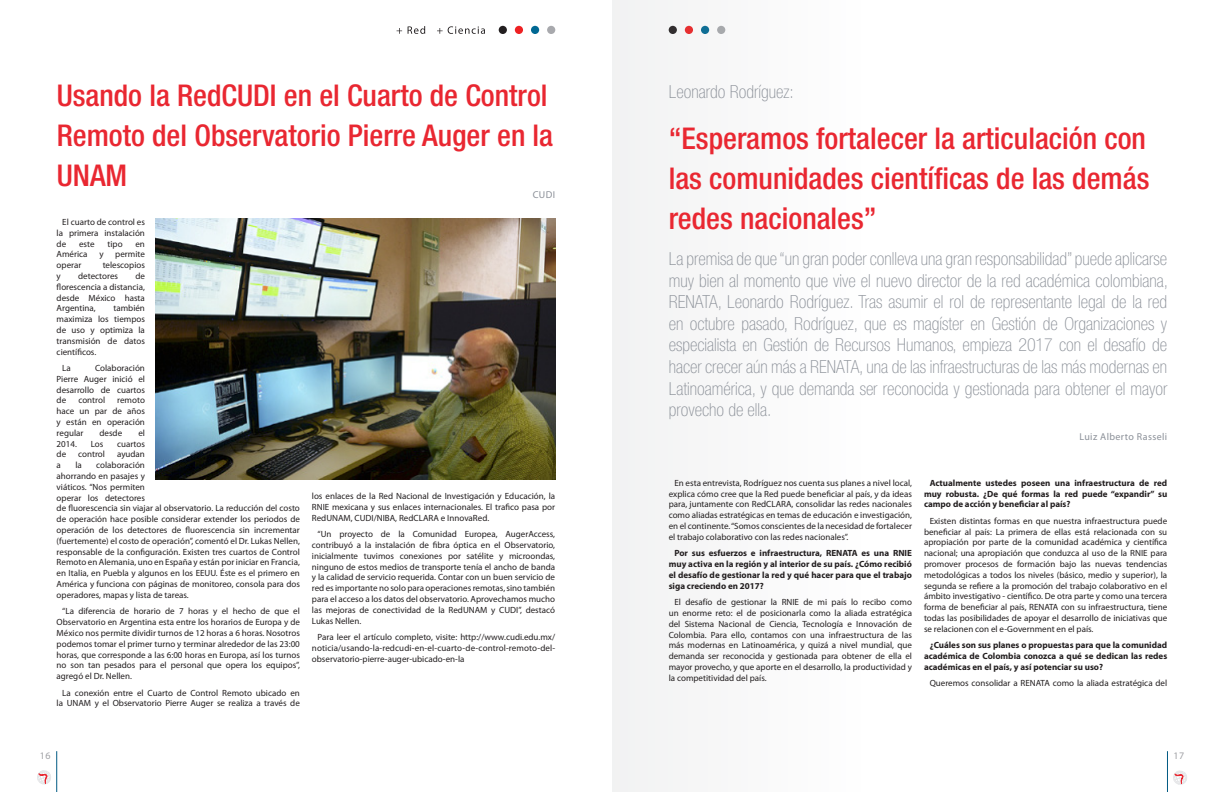
<style>
.page{position:relative;width:1224px;height:792px;background:#fff}
.page>*{position:absolute;margin:0;border:0;box-sizing:border-box;transform-origin:0 0}
.Titulo_1_gordo{font:500 condensed 30px/40px "Helvetica Neue LT Std";color:#e92731}
.Bajada{font:100 condensed 18px/21.6px "Helvetica Neue LT Std";color:#8b9098;text-align:justify}
.Titulo_1_gordo-2{font:100 condensed 18px "Helvetica Neue LT Std";color:#8b9098}
.Autor{font:10px "Myriad Pro";letter-spacing:.04em;color:#8b9098}
.t1{font:10px "Myriad Pro";color:#a0a1a5}
.Estilo_de_párrafo_1{font:9px/10.8px "Myriad Pro";color:#231f20;text-align:justify}
.Estilo_de_párrafo_1-2{font:700 9px/10.8px "Myriad Pro";color:#231f20;text-align:justify}
</style>
<div class="page">
<svg style="left:37px;top:770px;width:14px;height:15px"></svg>
<svg style="left:397px;top:28px;width:5px;height:6px"></svg>
<svg style="left:408px;top:26px;width:17px;height:8px"></svg>
<svg style="left:437px;top:26px;width:48px;height:8px"></svg>
<div style="left:499px;top:26px;width:8px;height:8px;background:#231f20;border-radius:50%"></div>
<div style="left:515px;top:26px;width:8px;height:8px;background:#ee2123;border-radius:50%"></div>
<div style="left:531px;top:26px;width:8px;height:8px;background:#006893;border-radius:50%"></div>
<div style="left:547px;top:26px;width:8px;height:8px;background:#a8a9ad;border-radius:50%"></div>
<hr style="left:57px;top:751px;width:1px;height:41px;background:#005a83">
<hr style="left:1167px;top:751px;width:1px;height:41px;background:#005a83">
<svg style="left:1173px;top:770px;width:14px;height:15px"></svg>
<img style="left:155px;top:218px;width:400px;height:261px">
<p class="Titulo_1_gordo" style="left:57px;top:75px;width:498px">Usando la RedCUDI en el Cuarto de Control<br>Remoto del Observatorio Pierre Auger en la<br>UNAM</p>
<p class="Autor" style="left:533px;top:189px;width:24px">CUDI</p>
<p class="Estilo_de_párrafo_1" style="left:57px;top:216px;width:90px;text-indent:6px">El cuarto de control es la primera instalación de</p>
<p class="Estilo_de_párrafo_1" style="left:79px;top:238px;width:17px">este</p>
<p class="Estilo_de_párrafo_1" style="left:107px;top:238px;width:17px">tipo</p>
<p class="Estilo_de_párrafo_1" style="left:135px;top:238px;width:11px">en</p>
<p class="Estilo_de_párrafo_1" style="left:57px;top:249px;width:32px">América</p>
<p class="Estilo_de_párrafo_1" style="left:99px;top:249px;width:6px">y</p>
<p class="Estilo_de_párrafo_1" style="left:115px;top:249px;width:31px">permite</p>
<p class="Estilo_de_párrafo_1" style="left:57px;top:260px;width:26px">operar</p>
<p class="Estilo_de_párrafo_1" style="left:103px;top:260px;width:44px">telescopios</p>
<p class="Estilo_de_párrafo_1" style="left:57px;top:270px;width:6px">y</p>
<p class="Estilo_de_párrafo_1" style="left:78px;top:270px;width:41px">detectores</p>
<p class="Estilo_de_párrafo_1" style="left:57px;top:270px;width:90px;text-indent:79px">de florescencia a distancia, desde México hasta Argentina,</p>
<p class="Estilo_de_párrafo_1" style="left:57px;top:303px;width:90px;text-indent:57px">también maximiza los tiempos de uso y optimiza la transmisión de datos científicos.</p>
<p class="Estilo_de_párrafo_1" style="left:62px;top:363px;width:10px">La</p>
<p class="Estilo_de_párrafo_1" style="left:57px;top:363px;width:90px;text-indent:38px">Colaboración Pierre Auger inició el desarrollo de cuartos de</p>
<p class="Estilo_de_párrafo_1" style="left:78px;top:395px;width:28px">control</p>
<p class="Estilo_de_párrafo_1" style="left:57px;top:395px;width:90px;text-indent:61px">remoto hace un par de años y están en operación regular</p>
<p class="Estilo_de_párrafo_1" style="left:100px;top:427px;width:24px">desde</p>
<p class="Estilo_de_párrafo_1" style="left:138px;top:427px;width:8px">el</p>
<p class="Estilo_de_párrafo_1" style="left:57px;top:438px;width:22px">2014.</p>
<p class="Estilo_de_párrafo_1" style="left:91px;top:438px;width:14px">Los</p>
<p class="Estilo_de_párrafo_1" style="left:117px;top:438px;width:29px">cuartos</p>
<p class="Estilo_de_párrafo_1" style="left:57px;top:449px;width:11px">de</p>
<p class="Estilo_de_párrafo_1" style="left:78px;top:449px;width:28px">control</p>
<p class="Estilo_de_párrafo_1" style="left:117px;top:449px;width:29px">ayudan</p>
<p class="Estilo_de_párrafo_1" style="left:57px;top:460px;width:6px">a</p>
<p class="Estilo_de_párrafo_1" style="left:75px;top:460px;width:8px">la</p>
<p class="Estilo_de_párrafo_1" style="left:57px;top:460px;width:245px;text-align:left;text-indent:40px">colaboración<br>ahorrando en pasajes y<br>viáticos. “Nos permiten<br>operar los detectores<br>de fluorescencia sin viajar al observatorio. La reducción del costo de operación hace posible considerar extender los periodos de operación de los detectores de fluorescencia sin incrementar (fuertemente) el costo de operación”, comentó el Dr. Lukas Nellen, responsable de la configuración. Existen tres cuartos de Control Remoto en Alemania, uno en España y están por iniciar en Francia, en Italia, en Puebla y algunos en los EEUU. Éste es el primero en América y funciona con páginas de monitoreo, consola para dos operadores, mapas y lista de tareas.</p>
<p class="Estilo_de_párrafo_1" style="left:57px;top:606px;width:245px;text-indent:6px">“La diferencia de horario de 7 horas y el hecho de que el Observatorio en Argentina esta entre los horarios de Europa y de México nos permite dividir turnos de 12 horas a 6 horas. Nosotros podemos tomar el primer turno y terminar alrededor de las 23:00 horas, que corresponde a las 6:00 horas en Europa, así los turnos no son tan pesados para el personal que opera los equipos”, agregó el Dr. Nellen.</p>
<p class="Estilo_de_párrafo_1" style="left:57px;top:687px;width:245px;text-align:right">La conexión entre el Cuarto de Control Remoto ubicado en la UNAM y el Observatorio Pierre Auger se realiza a través de</p>
<p class="Estilo_de_párrafo_1" style="left:312px;top:491px;width:245px">los enlaces de la Red Nacional de Investigación y Educación, la RNIE mexicana y sus enlaces internacionales. El trafico pasa por RedUNAM, CUDI/NIBA, RedCLARA e InnovaRed.</p>
<p class="Estilo_de_párrafo_1" style="left:312px;top:529px;width:245px;text-indent:6px">“Un proyecto de la Comunidad Europea, AugerAccess, contribuyó a la instalación de fibra óptica en el Observatorio, inicialmente tuvimos conexiones por satélite y microondas, ninguno de estos medios de transporte tenía el ancho de banda y la calidad de servicio requerida. Contar con un buen servicio de red es importante no solo para operaciones remotas, sino también para el acceso a los datos del observatorio. Aprovechamos mucho las mejoras de conectividad de la RedUNAM y CUDI”, destacó Lukas Nellen.</p>
<p class="Estilo_de_párrafo_1" style="left:312px;top:632px;width:245px;text-indent:6px">Para leer el artículo completo, visite: http://www.cudi.edu.mx/ noticia/usando-la-redcudi-en-el-cuarto-de-control-remoto-del&shy;observatorio-pierre-auger-ubicado-en-la</p>
<p class="Titulo_1_gordo-2" style="left:669px;top:81px;width:126px">Leonardo Rodríguez:</p>
<p class="Titulo_1_gordo" style="left:669px;top:118px;width:482px;text-align:justify">“Esperamos fortalecer la articulación con las comunidades científicas de las demás redes nacionales”</p>
<p class="Bajada" style="left:669px;top:248px;width:501px">La premisa de que “un gran poder conlleva una gran responsabilidad” puede aplicarse muy bien al momento que vive el nuevo director de la red académica colombiana, RENATA, Leonardo Rodríguez. Tras asumir el rol de representante legal de la red en octubre pasado, Rodríguez, que es magíster en Gestión de Organizaciones y especialista en Gestión de Recursos Humanos, empieza 2017 con el desafío de hacer crecer aún más a RENATA, una de las infraestructuras de las más modernas en Latinoamérica, y que demanda ser reconocida y gestionada para obtener el mayor provecho de ella.</p>
<p class="Autor" style="left:1079px;top:431px;width:89px">Luiz Alberto Rasseli</p>
<p class="Estilo_de_párrafo_1" style="left:669px;top:477px;width:245px;text-indent:6px">En esta entrevista, Rodríguez nos cuenta sus planes a nivel local, explica cómo cree que la Red puede beneficiar al país, y da ideas para, juntamente con RedCLARA, consolidar las redes nacionales como aliadas estratégicas en temas de educación e investigación, en el continente. “Somos conscientes de la necesidad de fortalecer el trabajo colaborativo con las redes nacionales”.</p>
<p class="Estilo_de_párrafo_1-2" style="left:669px;top:548px;width:245px;text-indent:6px">Por sus esfuerzos e infraestructura, RENATA es una RNIE muy activa en la región y al interior de su país. ¿Cómo recibió el desafío de gestionar la red y qué hacer para que el trabajo siga creciendo en 2017?</p>
<p class="Estilo_de_párrafo_1" style="left:669px;top:597px;width:245px;text-indent:6px">El desafío de gestionar la RNIE de mi país lo recibo como un enorme reto: el de posicionarla como la aliada estratégica del Sistema Nacional de Ciencia, Tecnología e Innovación de Colombia. Para ello, contamos con una infraestructura de las más modernas en Latinoamérica, y quizá a nivel mundial, que demanda ser reconocida y gestionada para obtener de ella el mayor provecho, y que aporte en el desarrollo, la productividad y la competitividad del país.</p>
<p class="Estilo_de_párrafo_1-2" style="left:924px;top:477px;width:245px;text-indent:6px">Actualmente ustedes poseen una infraestructura de red muy robusta. ¿De qué formas la red puede “expandir” su campo de acción y beneficiar al país?</p>
<p class="Estilo_de_párrafo_1" style="left:924px;top:515px;width:245px;text-indent:6px">Existen distintas formas en que nuestra infraestructura puede beneficiar al país: La primera de ellas está relacionada con su apropiación por parte de la comunidad académica y científica nacional; una apropiación que conduzca al uso de la RNIE para promover procesos de formación bajo las nuevas tendencias metodológicas a todos los niveles (básico, medio y superior), la segunda se refiere a la promoción del trabajo colaborativo en el ámbito investigativo - científico. De otra parte y como una tercera forma de beneficiar al país, RENATA con su infraestructura, tiene todas las posibilidades de apoyar el desarrollo de iniciativas que se relacionen con el e-Government en el país.</p>
<p class="Estilo_de_párrafo_1-2" style="left:924px;top:640px;width:245px;text-indent:6px">¿Cuáles son sus planes o propuestas para que la comunidad académica de Colombia conozca a qué se dedican las redes académicas en el país, y así potenciar su uso?</p>
<p class="Estilo_de_párrafo_1" style="left:930px;top:678px;width:239px">Queremos consolidar a RENATA como la aliada estratégica del</p>
<p class="t1" style="left:40px;top:749px;width:12px">16</p>
<p class="t1" style="left:1173px;top:749px;width:12px">17</p>
</div>
